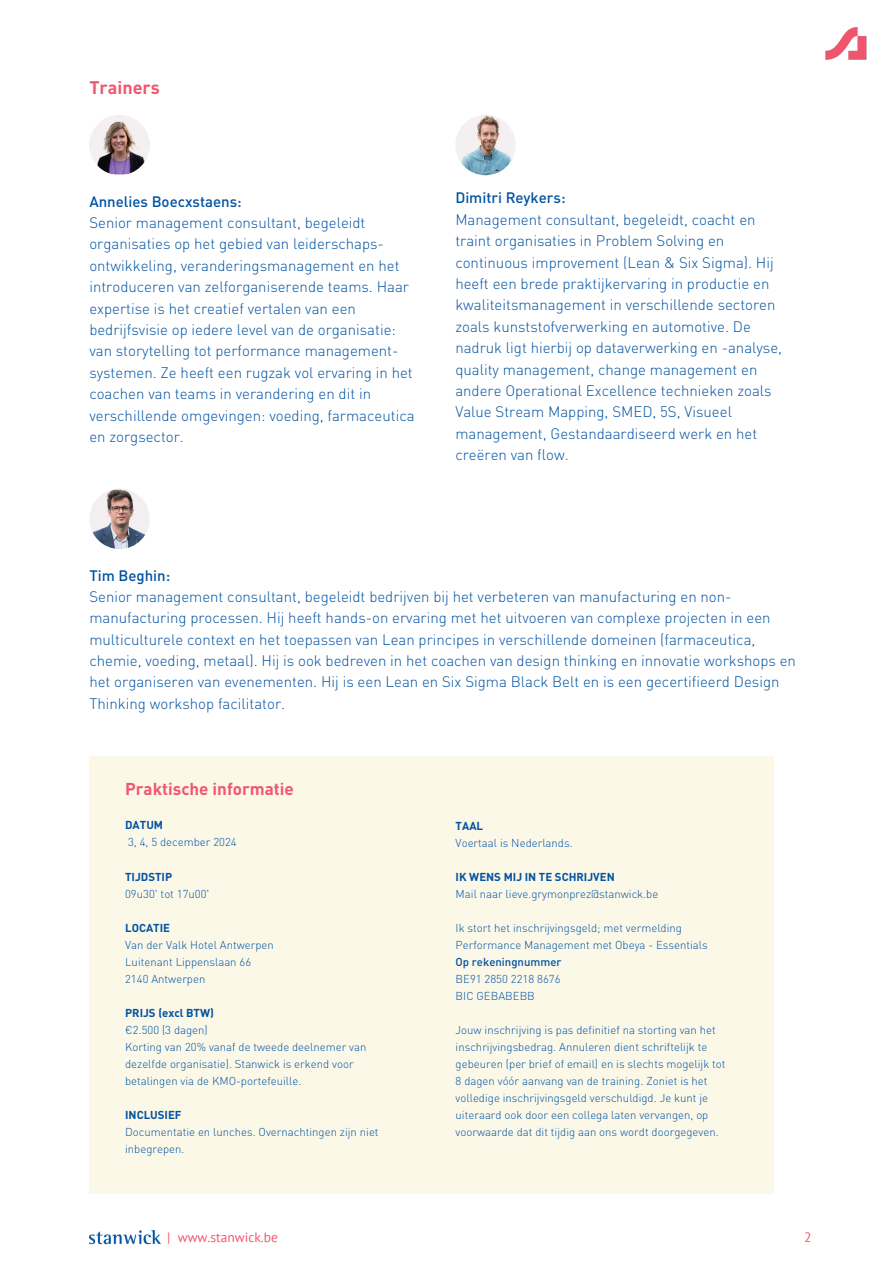
<style>
.page{position:relative;width:894px;height:1264px;background:#fff}
.page>*{position:absolute;margin:0;border:0;box-sizing:border-box;transform-origin:0 0}
.t1{font:700 18px "DIN Pro";color:#f1576f}
.t2{font:700 16.95px "DIN Pro";color:#f1576f}
.t3{font:300 15px/21.3px "DIN Pro";color:#0052a2}
.t4{font:13.5px "PT Sans";color:#f1576f}
.t5{font:300 11.4px/17.1px "DIN Pro";color:#0052a2}
.t6{font:700 11.4px "DIN Pro";color:#0052a2}
.t7{font:500 11.4px "DIN Pro";color:#0052a2}
.s1{font-weight:500}
</style>
<div class="page">
<img style="left:89px;top:1230px;width:71px;height:15px">
<img style="left:825px;top:28px;width:42px;height:32px">
<img style="left:455px;top:115px;width:60px;height:60px;border-radius:50%">
<div style="left:89px;top:756px;width:684px;height:437px;background:#fbf8e8"></div>
<img style="left:89px;top:115px;width:61px;height:60px;border-radius:50%">
<img style="left:89px;top:488px;width:61px;height:61px;border-radius:50%">
<h2 class="t1" style="left:89px;top:75px;width:72px">Trainers</h2>
<p class="t3" style="left:89px;top:190px;width:326px"><span class="s1">Annelies Boecxstaens:<br></span>Senior management consultant, begeleidt organisaties op het gebied van leiderschaps&shy;ontwikkeling, veranderingsmanagement en het introduceren van zelforganiserende teams. Haar expertise is het creatief vertalen van een bedrijfsvisie op iedere level van de organisatie: van storytelling tot performance management&shy;systemen. Ze heeft een rugzak vol ervaring in het coachen van teams in verandering en dit in verschillende omgevingen: voeding, farmaceutica en zorgsector.</p>
<p class="t3" style="left:455px;top:187px;width:328px"><span class="s1">Dimitri Reykers:<br></span>Management consultant, begeleidt, coacht en traint organisaties in Problem Solving en continuous improvement (Lean &amp; Six Sigma). Hij heeft een brede praktijkervaring in productie en kwaliteitsmanagement in verschillende sectoren zoals kunststofverwerking en automotive. De nadruk ligt hierbij op dataverwerking en -analyse, quality management, change management en andere Operational Excellence technieken zoals Value Stream Mapping, SMED, 5S, Visueel management, Gestandaardiseerd werk en het creëren van flow.</p>
<p class="t3" style="left:89px;top:564px;width:708px"><span class="s1">Tim Beghin:<br></span>Senior management consultant, begeleidt bedrijven bij het verbeteren van manufacturing en non&shy;manufacturing processen. Hij heeft hands-on ervaring met het uitvoeren van complexe projecten in een multiculturele context en het toepassen van Lean principes in verschillende domeinen (farmaceutica, chemie, voeding, metaal). Hij is ook bedreven in het coachen van design thinking en innovatie workshops en het organiseren van evenementen. Hij is een Lean en Six Sigma Black Belt en is een gecertifieerd Design Thinking workshop facilitator.</p>
<p class="t2" style="left:125px;top:777px;width:170px">Praktische informatie</p>
<h2 class="t6" style="left:125px;top:817px;width:40px">DATUM</h2>
<p class="t5" style="left:128px;top:833px;width:110px">3, 4, 5 december 2024</p>
<h2 class="t6" style="left:125px;top:868px;width:49px">TIJDSTIP</h2>
<h2 class="t5" style="left:125px;top:884px;width:86px">09u30' tot 17u00'</h2>
<h1 class="t6" style="left:125px;top:919px;width:46px">LOCATIE</h1>
<p class="t5" style="left:125px;top:935px;width:150px">Van der Valk Hotel Antwerpen</p>
<p class="t5" style="left:125px;top:952px;width:127px">Luitenant Lippenslaan 66</p>
<p class="t5" style="left:125px;top:969px;width:82px">2140 Antwerpen</p>
<p class="t6" style="left:125px;top:1005px;width:90px">PRIJS (excl BTW)</p>
<p class="t5" style="left:125px;top:1020px;width:84px">€2.500 (3 dagen)</p>
<p class="t5" style="left:125px;top:1037px;width:243px">Korting van 20% vanaf de tweede deelnemer van dezelfde organisatie). Stanwick is erkend voor betalingen via de KMO-portefeuille.</p>
<p class="t6" style="left:125px;top:1107px;width:58px">INCLUSIEF</p>
<p class="t5" style="left:125px;top:1122px;width:255px">Documentatie en lunches. Overnachtingen zijn niet inbegrepen.</p>
<p class="t6" style="left:455px;top:817px;width:29px">TAAL</p>
<p class="t5" style="left:455px;top:833px;width:118px">Voertaal is Nederlands.</p>
<p class="t6" style="left:455px;top:869px;width:161px">IK WENS MIJ IN TE SCHRIJVEN</p>
<p class="t5" style="left:455px;top:884px;width:204px">Mail naar lieve.grymonprez@stanwick.be</p>
<p class="t5" style="left:455px;top:918px;width:253px">Ik stort het inschrijvingsgeld; met vermelding<br>Performance Management met Obeya - Essentials</p>
<p class="t7" style="left:455px;top:954px;width:107px">Op rekeningnummer</p>
<p class="t5" style="left:455px;top:969px;width:106px">BE91 2850 2218 8676</p>
<p class="t5" style="left:455px;top:986px;width:81px">BIC GEBABEBB</p>
<p class="t5" style="left:455px;top:1021px;width:271px">Jouw inschrijving is pas definitief na storting van het inschrijvingsbedrag. Annuleren dient schriftelijk te gebeuren (per brief of email) en is slechts mogelijk tot 8 dagen vóór aanvang van de training. Zoniet is het volledige inschrijvingsgeld verschuldigd. Je kunt je</p>
<p class="t5" style="left:455px;top:1106px;width:264px">uiteraard ook door een collega laten vervangen, op voorwaarde dat dit tijdig aan ons wordt doorgegeven.</p>
<p class="t4" style="left:167px;top:1228px;width:112px">| www.stanwick.be</p>
<p class="t4" style="left:804px;top:1228px;width:9px">2</p>
</div>
